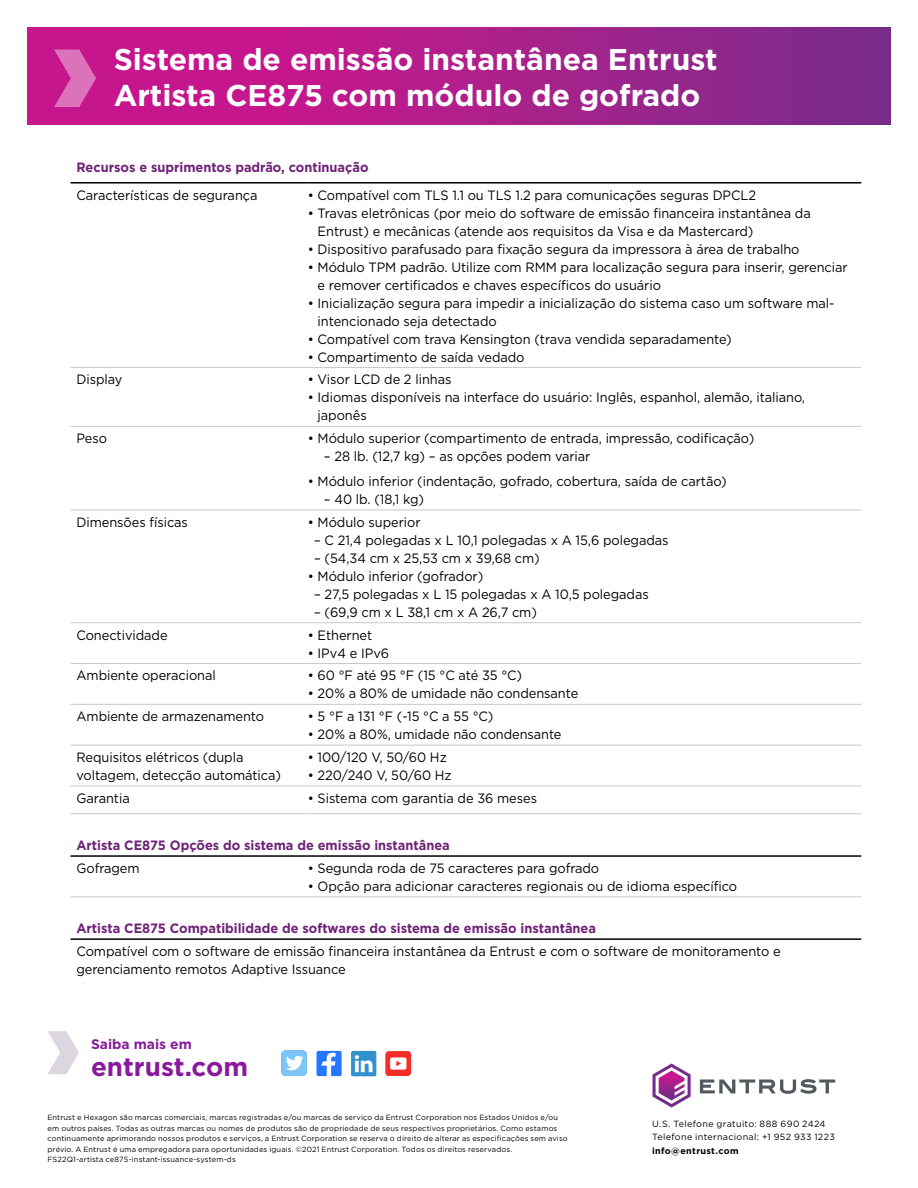
<style>
.page{position:relative;width:918px;height:1188px;background:#fff}
.page>*{position:absolute;margin:0;border:0;box-sizing:border-box;transform-origin:0 0}
.t1{font:700 30px/36px "Gotham";color:#fff}
.t2{font:700 26.1px "Gotham";color:#881b9c}
.t3{font:700 13.8px "Gotham";color:#881b9c}
.t4{font:13.5px/18px "Gotham";letter-spacing:-.005em;color:#000;scale:.95 1}
.t5{font:700 13.5px "Gotham";color:#6e2277;scale:.95 1}
.t6{font:9px/13.5px "Gotham";letter-spacing:.035em;color:#000}
.t7{font:700 9px "Gotham";letter-spacing:.04em;color:#000}
.t8{font:7.5px/10.5px "Gotham";letter-spacing:.015em;color:#000}
</style>
<div class="page">
<hr style="left:70px;top:813px;width:238px;height:1px;background:#c7c8ca">
<hr style="left:308px;top:813px;width:553px;height:1px;background:#c7c8ca">
<hr style="left:70px;top:622px;width:238px;height:1px;background:#c7c8ca">
<hr style="left:308px;top:622px;width:553px;height:1px;background:#c7c8ca">
<hr style="left:70px;top:182px;width:238px;height:2px;background:#000">
<hr style="left:308px;top:182px;width:553px;height:2px;background:#000">
<hr style="left:70px;top:367px;width:238px;height:1px;background:#c7c8ca">
<hr style="left:308px;top:367px;width:553px;height:1px;background:#c7c8ca">
<hr style="left:70px;top:426px;width:238px;height:1px;background:#c7c8ca">
<hr style="left:308px;top:426px;width:553px;height:1px;background:#c7c8ca">
<hr style="left:70px;top:663px;width:238px;height:1px;background:#c7c8ca">
<hr style="left:308px;top:663px;width:553px;height:1px;background:#c7c8ca">
<hr style="left:70px;top:704px;width:238px;height:1px;background:#c7c8ca">
<hr style="left:308px;top:704px;width:553px;height:1px;background:#c7c8ca">
<hr style="left:70px;top:745px;width:238px;height:1px;background:#c7c8ca">
<hr style="left:308px;top:745px;width:553px;height:1px;background:#c7c8ca">
<hr style="left:70px;top:786px;width:238px;height:1px;background:#c7c8ca">
<hr style="left:308px;top:786px;width:553px;height:1px;background:#c7c8ca">
<hr style="left:70px;top:510px;width:238px;height:1px;background:#c7c8ca">
<hr style="left:308px;top:510px;width:553px;height:1px;background:#c7c8ca">
<hr style="left:70px;top:896px;width:238px;height:1px;background:#c7c8ca">
<hr style="left:308px;top:896px;width:553px;height:1px;background:#c7c8ca">
<hr style="left:70px;top:855px;width:238px;height:2px;background:#000">
<hr style="left:308px;top:855px;width:553px;height:2px;background:#000">
<hr style="left:70px;top:938px;width:791px;height:2px;background:#000">
<svg style="left:27px;top:27px;width:864px;height:98px;background:#aa1f8b"></svg>
<svg style="left:54px;top:50px;width:42px;height:57px;background:#d34da8"></svg>
<svg style="left:700px;top:1079px;width:135px;height:15px"></svg>
<svg style="left:653px;top:1064px;width:38px;height:44px"></svg>
<div style="left:317px;top:1051px;width:25px;height:25px;background:#2577ff;border-radius:2px"></div>
<svg style="left:321px;top:1053px;width:15px;height:23px"></svg>
<div style="left:351px;top:1051px;width:25px;height:25px;background:#3392cc;border-radius:2px"></div>
<svg style="left:355px;top:1055px;width:18px;height:17px"></svg>
<div style="left:282px;top:1051px;width:25px;height:25px;background:#7bc5f8;border-radius:4px"></div>
<svg style="left:286px;top:1056px;width:18px;height:15px"></svg>
<svg style="left:385px;top:1051px;width:26px;height:25px"></svg>
<svg style="left:48px;top:1031px;width:31px;height:43px"></svg>
<h1 class="t1" style="left:114px;top:41px;width:605px">Sistema de emissão instantânea Entrust<br>Artista CE875 com módulo de gofrado</h1>
<p class="t5" style="left:76px;top:158px;width:309px">Recursos e suprimentos padrão, continuação</p>
<p class="t4" style="left:76px;top:186px;width:192px">Características de segurança</p>
<p class="t4" style="left:308px;top:186px;width:473px">• Compatível com TLS 1.1 ou TLS 1.2 para comunicações seguras DPCL2</p>
<p class="t4" style="left:318px;top:204px;width:521px;text-indent:-10px">• Travas eletrônicas (por meio do software de emissão financeira instantânea da<br>Entrust) e mecânicas (atende aos requisitos da Visa e da Mastercard)</p>
<p class="t4" style="left:308px;top:240px;width:519px">• Dispositivo parafusado para fixação segura da impressora à área de trabalho</p>
<p class="t4" style="left:318px;top:258px;width:559px;text-indent:-10px">• Módulo TPM padrão. Utilize com RMM para localização segura para inserir, gerenciar e remover certificados e chaves específicos do usuário</p>
<p class="t4" style="left:318px;top:294px;width:546px;text-indent:-10px">• Inicialização segura para impedir a inicialização do sistema caso um software mal&shy;intencionado seja detectado</p>
<p class="t4" style="left:308px;top:329px;width:448px">• Compatível com trava Kensington (trava vendida separadamente)</p>
<p class="t4" style="left:308px;top:347px;width:230px">• Compartimento de saída vedado</p>
<p class="t4" style="left:76px;top:370px;width:50px">Display</p>
<p class="t4" style="left:308px;top:370px;width:153px">• Visor LCD de 2 linhas</p>
<p class="t4" style="left:318px;top:388px;width:515px;text-indent:-10px">• Idiomas disponíveis na interface do usuário: Inglês, espanhol, alemão, italiano, japonês</p>
<p class="t4" style="left:76px;top:429px;width:34px">Peso</p>
<p class="t4" style="left:308px;top:429px;width:472px">• Módulo superior (compartimento de entrada, impressão, codificação)</p>
<p class="t4" style="left:324px;top:447px;width:282px">– 28 lb. (12,7 kg) – as opções podem variar</p>
<p class="t4" style="left:308px;top:472px;width:443px">• Módulo inferior (indentação, gofrado, cobertura, saída de cartão)</p>
<p class="t4" style="left:324px;top:490px;width:107px">– 40 lb. (18,1 kg)</p>
<p class="t4" style="left:77px;top:513px;width:119px">Dimensões físicas</p>
<p class="t4" style="left:308px;top:513px;width:120px">• Módulo superior</p>
<p class="t4" style="left:314px;top:531px;width:375px">– C 21,4 polegadas x L 10,1 polegadas x A 15,6 polegadas</p>
<p class="t4" style="left:314px;top:549px;width:239px">– (54,34 cm x 25,53 cm x 39,68 cm)</p>
<p class="t4" style="left:308px;top:567px;width:186px">• Módulo inferior (gofrador)</p>
<p class="t4" style="left:314px;top:585px;width:354px">– 27,5 polegadas x L 15 polegadas x A 10,5 polegadas</p>
<p class="t4" style="left:314px;top:603px;width:236px">– (69,9 cm x L 38,1 cm x A 26,7 cm)</p>
<p class="t4" style="left:77px;top:625px;width:97px">Conectividade</p>
<p class="t4" style="left:308px;top:625px;width:69px">• Ethernet</p>
<p class="t4" style="left:308px;top:643px;width:87px">• IPv4 e IPv6</p>
<p class="t4" style="left:77px;top:666px;width:148px">Ambiente operacional</p>
<p class="t4" style="left:308px;top:666px;width:227px">• 60 °F até 95 °F (15 °C até 35 °C)</p>
<p class="t4" style="left:308px;top:684px;width:286px">• 20% a 80% de umidade não condensante</p>
<p class="t4" style="left:77px;top:707px;width:199px">Ambiente de armazenamento</p>
<p class="t4" style="left:308px;top:707px;width:197px">• 5 °F a 131 °F (-15 °C a 55 °C)</p>
<p class="t4" style="left:308px;top:725px;width:269px">• 20% a 80%, umidade não condensante</p>
<p class="t4" style="left:77px;top:748px;width:217px">Requisitos elétricos (dupla voltagem, detecção automática)</p>
<p class="t4" style="left:308px;top:748px;width:148px">• 100/120 V, 50/60 Hz</p>
<p class="t4" style="left:308px;top:766px;width:153px">• 220/240 V, 50/60 Hz</p>
<p class="t4" style="left:77px;top:789px;width:58px">Garantia</p>
<p class="t4" style="left:308px;top:789px;width:243px">• Sistema com garantia de 36 meses</p>
<p class="t5" style="left:76px;top:836px;width:394px">Artista CE875 Opções do sistema de emissão instantânea</p>
<p class="t4" style="left:76px;top:859px;width:68px">Gofragem</p>
<p class="t4" style="left:308px;top:859px;width:308px">• Segunda roda de 75 caracteres para gofrado</p>
<p class="t4" style="left:308px;top:877px;width:454px">• Opção para adicionar caracteres regionais ou de idioma específico</p>
<p class="t5" style="left:76px;top:919px;width:548px">Artista CE875 Compatibilidade de softwares do sistema de emissão instantânea</p>
<p class="t4" style="left:76px;top:942px;width:743px">Compatível com o software de emissão financeira instantânea da Entrust e com o software de monitoramento e gerenciamento remotos Adaptive Issuance</p>
<p class="t3" style="left:91px;top:1035px;width:102px">Saiba mais em</p>
<h2 class="t2" style="left:91px;top:1050px;width:159px">entrust.com</h2>
<p class="t8" style="left:48px;top:1112px;width:522px">Entrust e Hexagon são marcas comerciais, marcas registradas e/ou marcas de serviço da Entrust Corporation nos Estados Unidos e/ou em outros países. Todas as outras marcas ou nomes de produtos são de propriedade de seus respectivos proprietários. Como estamos continuamente aprimorando nossos produtos e serviços, a Entrust Corporation se reserva o direito de alterar as especificações sem aviso prévio. A Entrust é uma empregadora para oportunidades iguais. ©2021 Entrust Corporation. Todos os direitos reservados.<br>FS22Q1-artista ce875-instant-issuance-system-ds</p>
<p class="t6" style="left:652px;top:1117px;width:185px">U.S. Telefone gratuito: 888 690 2424<br>Telefone internacional: +1 952 933 1223</p>
<p class="t7" style="left:652px;top:1144px;width:88px">info@entrust.com</p>
</div>
